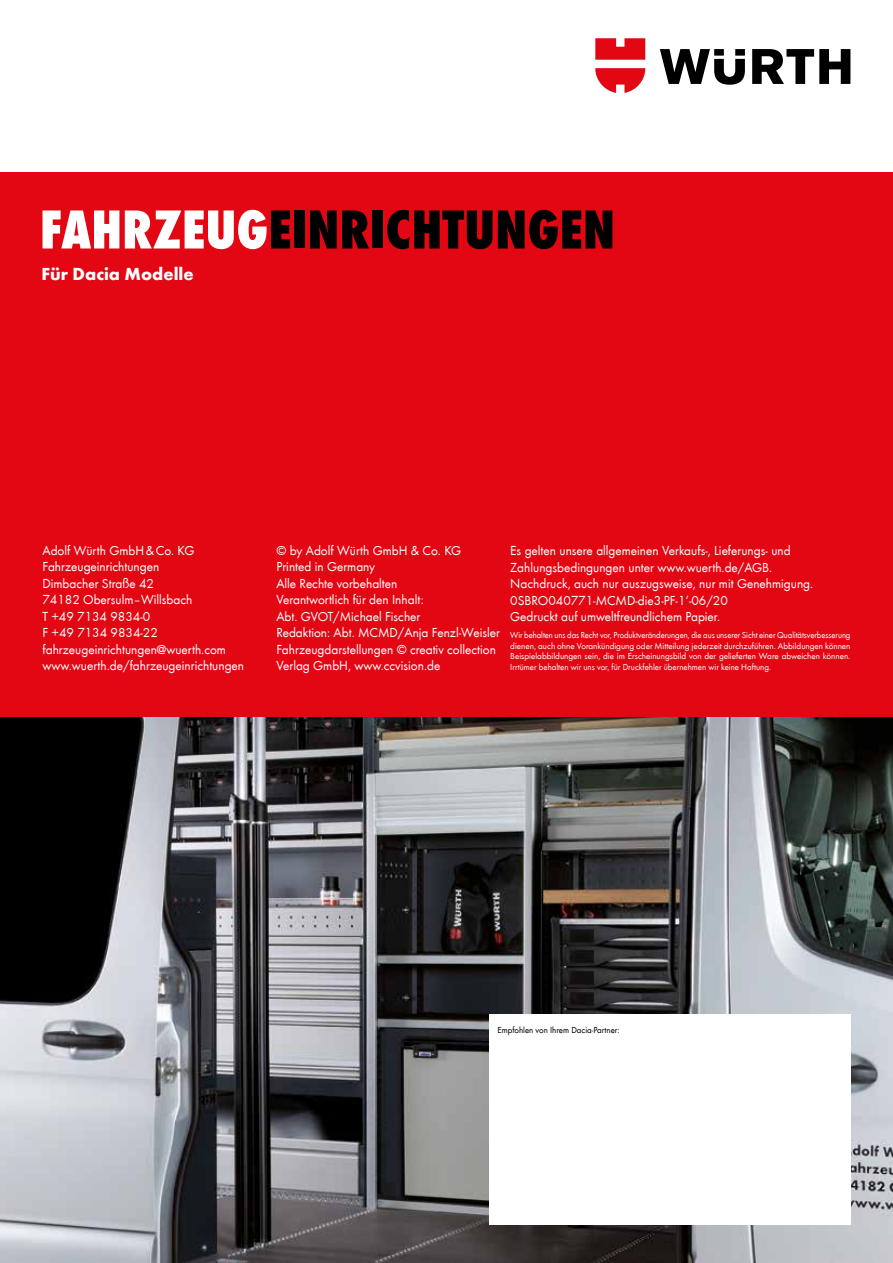
<style>
.page{position:relative;width:893px;height:1263px;background:#fff}
.page>*{position:absolute;margin:0;border:0;box-sizing:border-box;transform-origin:0 0}
.t1{font:800 condensed 57px "Wuerth";color:#000}
.t2{font:700 18px "Wuerth";color:#fff}
.t3{font:13.5px/16.5px "Wuerth";color:#fff}
.t4{font:9px/10.5px "Wuerth";color:#fff;text-align:justify}
.t5{font:9px "Wuerth";color:#000}
.s1{color:#fff}
</style>
<div class="page">
<div style="left:0;top:172px;width:893px;height:546px;background:#e30613"></div>
<svg style="left:660px;top:49px;width:190px;height:36px"></svg>
<svg style="left:595px;top:38px;width:50px;height:55px"></svg>
<img style="left:0;top:718px;width:893px;height:545px">
<div style="left:489px;top:1014px;width:361px;height:211px;background:#fff"></div>
<h1 class="t1" style="left:40px;top:189px;width:577px"><span class="s1">FAHRZEUG</span>EINRICHTUNGEN</h1>
<h2 class="t2" style="left:41px;top:261px;width:154px">Für Dacia Modelle</h2>
<p class="t3" style="left:43px;top:541px;width:203px">Adolf Würth GmbH&amp;Co. KG<br>Fahrzeugeinrichtungen<br>Dimbacher Straße 42<br>74182 Obersulm–Willsbach<br>T +49 7134 9834-0<br>F +49 7134 9834-22 fahrzeugeinrichtungen@wuerth.com www.wuerth.de/fahrzeugeinrichtungen</p>
<p class="t3" style="left:276px;top:541px;width:225px">© by Adolf Würth GmbH &amp; Co. KG<br>Printed in Germany<br>Alle Rechte vorbehalten<br>Verantwortlich für den Inhalt:<br>Abt. GVOT/Michael Fischer<br>Redaktion: Abt. MCMD/Anja Fenzl-Weisler<br>Fahrzeugdarstellungen © creativ collection<br>Verlag GmbH, www.ccvision.de</p>
<p class="t3" style="left:510px;top:542px;width:304px">Es gelten unsere allgemeinen Verkaufs-, Lieferungs- und Zahlungsbedingungen unter www.wuerth.de/AGB.<br>Nachdruck, auch nur auszugsweise, nur mit Genehmigung.<br>0SBRO040771-MCMD-die3-PF-1‘-06/20<br>Gedruckt auf umweltfreundlichem Papier.</p>
<p class="t4" style="left:510px;top:630px;width:342px">Wir behalten uns das Recht vor, Produktveränderungen, die aus unserer Sicht einer Qualitätsverbesserung dienen, auch ohne Vorankündigung oder Mitteilung jederzeit durchzuführen. Abbildungen können Beispielabbildungen sein, die im Erscheinungsbild von der gelieferten Ware abweichen können.<br>Irrtümer behalten wir uns vor, für Druckfehler übernehmen wir keine Haftung.</p>
<p class="t5" style="left:497px;top:1024px;width:124px">Empfohlen von Ihrem Dacia-Partner:</p>
</div>
